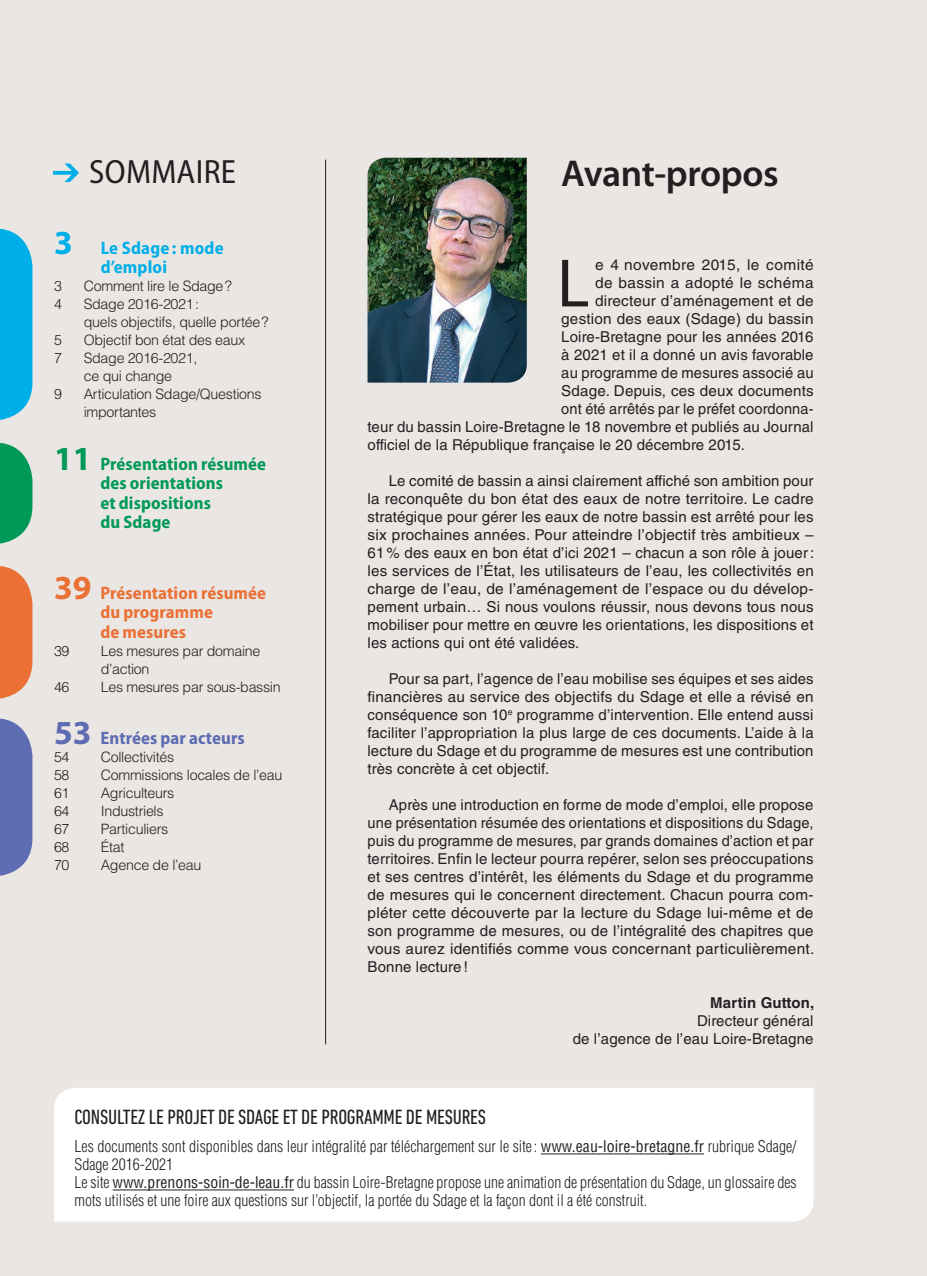
<style>
.page{position:relative;width:927px;height:1276px;background:#eae6e3}
.page>*{position:absolute;margin:0;border:0;box-sizing:border-box;transform-origin:0 0}
.t1{font:69px "Myriad Pro";color:#231f20}
.t2{font:600 37.5px "Myriad Pro";letter-spacing:-.01em;color:#231f20}
.t3{font:semi-condensed 33.75px "Myriad Pro";letter-spacing:.01em;color:#231f20}
.t4{font:condensed 21px "DIN Next LT Pro";letter-spacing:-.01em;color:#231f20}
.t5{font:700 semi-condensed 18px/19.5px "Myriad Pro";letter-spacing:.005em;color:#009957}
.t6{font:700 semi-condensed 18px/19.5px "Myriad Pro";letter-spacing:.005em;color:#eb7035}
.t7{font:700 semi-condensed 18px/19.5px "Myriad Pro";letter-spacing:.01em;color:#00aee8;text-align:center}
.t8{font:700 semi-condensed 18px "Myriad Pro";letter-spacing:.005em;color:#5d6cb3}
.t9{font:300 condensed 15.75px/18px "Helvetica LT Std";color:#231f20}
.t10{font:15px/18px "Helvetica LT Std";letter-spacing:.01em;color:#231f20;text-align:justify}
.t11{font:15px "Helvetica LT Std";letter-spacing:.03em;color:#231f20}
.t12{font:700 15px "Helvetica LT Std";letter-spacing:.01em;color:#231f20}
.t13{font:300 14.25px/18px "Helvetica LT Std";letter-spacing:-.02em;color:#231f20}
.s1{font-stretch:normal;font-size:33.75px}
.s2{font-weight:400}
</style>
<div class="page">
<svg style="left:53px;top:164px;width:26px;height:18px"></svg>
<hr style="left:325px;top:160px;width:1px;height:884px;background:#231f20">
<img style="left:368px;top:158px;width:159px;height:224px">
<div style="left:54px;top:1088px;width:760px;height:133px;background:#fff"></div>
<hr style="left:541px;top:1153px;width:163px;height:1px;background:#231f20">
<hr style="left:113px;top:1189px;width:181px;height:1px;background:#231f20">
<svg style="left:0;top:228px;width:32px;height:192px;background:#15b3e7"></svg>
<svg style="left:0;top:442px;width:32px;height:102px"></svg>
<svg style="left:0;top:566px;width:32px;height:133px;background:#ea7e4a"></svg>
<svg style="left:0;top:718px;width:32px;height:158px;background:#6c79b8"></svg>
<h3 class="t3" style="left:89px;top:151px;width:148px">SOMMAIRE</h3>
<h2 class="t2" style="left:561px;top:149px;width:219px">Avant-propos</h2>
<p class="t7" style="left:54px;top:238px;width:171px"><span class="s1">3</span> Le Sdage : mode d’emploi</p>
<p class="t13" style="left:54px;top:277px;width:9px">3</p>
<p class="t13" style="left:84px;top:277px;width:150px">Comment lire le Sdage?</p>
<p class="t13" style="left:54px;top:295px;width:9px">4</p>
<p class="t13" style="left:84px;top:295px;width:186px">Sdage 2016-2021:<br>quels objectifs, quelle portée?</p>
<p class="t13" style="left:54px;top:331px;width:9px">5</p>
<p class="t13" style="left:84px;top:331px;width:163px">Objectif bon état des eaux</p>
<p class="t13" style="left:54px;top:349px;width:9px">7</p>
<p class="t13" style="left:84px;top:349px;width:115px">Sdage 2016-2021, ce qui change</p>
<p class="t13" style="left:54px;top:385px;width:9px">9</p>
<p class="t13" style="left:84px;top:385px;width:179px">Articulation Sdage/Questions importantes</p>
<p class="t5" style="left:100px;top:454px;width:167px;text-indent:-46px"><span class="s1">11</span> Présentation résumée des orientations<br>et dispositions<br>du Sdage</p>
<p class="t6" style="left:100px;top:583px;width:167px;text-indent:-46px"><span class="s1">39</span> Présentation résumée du programme<br>de mesures</p>
<p class="t13" style="left:54px;top:641px;width:17px">39</p>
<p class="t13" style="left:101px;top:641px;width:161px">Les mesures par domaine d’action</p>
<p class="t13" style="left:54px;top:677px;width:17px">46</p>
<p class="t13" style="left:101px;top:677px;width:182px">Les mesures par sous-bassin</p>
<p class="t8" style="left:54px;top:728px;width:192px"><span class="s1">53</span> Entrées par acteurs</p>
<p class="t13" style="left:54px;top:748px;width:17px">54</p>
<p class="t13" style="left:101px;top:748px;width:75px">Collectivités</p>
<p class="t13" style="left:54px;top:766px;width:17px">58</p>
<p class="t13" style="left:101px;top:766px;width:183px">Commissions locales de l’eau</p>
<p class="t13" style="left:54px;top:784px;width:17px">61</p>
<p class="t13" style="left:101px;top:784px;width:75px">Agriculteurs</p>
<p class="t13" style="left:54px;top:802px;width:17px">64</p>
<p class="t13" style="left:101px;top:802px;width:64px">Industriels</p>
<p class="t13" style="left:54px;top:820px;width:17px">67</p>
<p class="t13" style="left:101px;top:820px;width:69px">Particuliers</p>
<p class="t13" style="left:54px;top:838px;width:17px">68</p>
<p class="t13" style="left:101px;top:838px;width:25px">État</p>
<p class="t13" style="left:54px;top:856px;width:17px">70</p>
<p class="t13" style="left:101px;top:856px;width:102px">Agence de l’eau</p>
<p class="t11" style="left:595px;top:256px;width:220px">e 4 novembre 2015, le comité</p>
<p class="t10" style="left:595px;top:274px;width:220px">de bassin a adopté le schéma</p>
<p class="t10" style="left:595px;top:292px;width:220px">directeur d’aménagement et de</p>
<p class="t10" style="left:561px;top:310px;width:254px">gestion des eaux (Sdage) du bassin</p>
<p class="t10" style="left:561px;top:328px;width:254px">Loire-Bretagne pour les années 2016</p>
<p class="t10" style="left:561px;top:346px;width:254px">à 2021 et il a donné un avis favorable</p>
<p class="t10" style="left:561px;top:364px;width:254px">au programme de mesures associé au</p>
<p class="t10" style="left:561px;top:382px;width:254px">Sdage. Depuis, ces deux documents</p>
<p class="t10" style="left:561px;top:400px;width:254px">ont été arrêtés par le préfet coordonna-</p>
<p class="t10" style="left:368px;top:418px;width:448px">teur du bassin Loire-Bretagne le 18 novembre et publiés au Journal</p>
<p class="t10" style="left:368px;top:436px;width:379px">officiel de la République française le 20 décembre 2015.</p>
<p class="t10" style="left:368px;top:472px;width:448px;text-indent:21px">Le comité de bassin a ainsi clairement affiché son ambition pour la reconquête du bon état des eaux de notre territoire. Le cadre stratégique pour gérer les eaux de notre bassin est arrêté pour les six prochaines années. Pour atteindre l’objectif très ambitieux – 61% des eaux en bon état d’ici 2021 – chacun a son rôle à jouer: les services de l’État, les utilisateurs de l’eau, les collectivités en charge de l’eau, de l’aménagement de l’espace ou du dévelop&shy;pement urbain… Si nous voulons réussir, nous devons tous nous mobiliser pour mettre en œuvre les orientations, les dispositions et les actions qui ont été validées.</p>
<p class="t10" style="left:368px;top:670px;width:448px;text-indent:21px">Pour sa part, l’agence de l’eau mobilise ses équipes et ses aides financières au service des objectifs du Sdage et elle a révisé en conséquence son 10<sup>e</sup> programme d’intervention. Elle entend aussi faciliter l’appropriation la plus large de ces documents. L’aide à la lecture du Sdage et du programme de mesures est une contribution très concrète à cet objectif.</p>
<p class="t10" style="left:368px;top:796px;width:448px;text-indent:21px">Après une introduction en forme de mode d’emploi, elle propose une présentation résumée des orientations et dispositions du Sdage, puis du programme de mesures, par grands domaines d’action et par territoires. Enfin le lecteur pourra repérer, selon ses préoccupations et ses centres d’intérêt, les éléments du Sdage et du programme de mesures qui le concernent directement. Chacun pourra com&shy;pléter cette découverte par la lecture du Sdage lui-même et de son programme de mesures, ou de l’intégralité des chapitres que vous aurez identifiés comme vous concernant particulièrement.<br>Bonne lecture !</p>
<p class="t12" style="left:710px;top:994px;width:105px">Martin Gutton,</p>
<p class="t10" style="left:573px;top:1012px;width:242px;text-align:right">Directeur général<br>de l’agence de l’eau Loire-Bretagne</p>
<h1 class="t1" style="left:557px;top:241px;width:34px">L</h1>
<h3 class="t4" style="left:75px;top:1104px;width:413px">CONSULTEZ LE PROJET DE SDAGE ET DE PROGRAMME DE MESURES</h3>
<p class="t9" style="left:75px;top:1137px;width:724px">Les documents sont disponibles dans leur intégralité par téléchargement sur le site: <span class="s2">www.eau-loire-bretagne.fr</span> rubrique Sdage/ Sdage 2016-2021<br>Le site <span class="s2">www.prenons-soin-de-leau.fr</span> du bassin Loire-Bretagne propose une animation de présentation du Sdage, un glossaire des mots utilisés et une foire aux questions sur l’objectif, la portée du Sdage et la façon dont il a été construit.</p>
</div>
